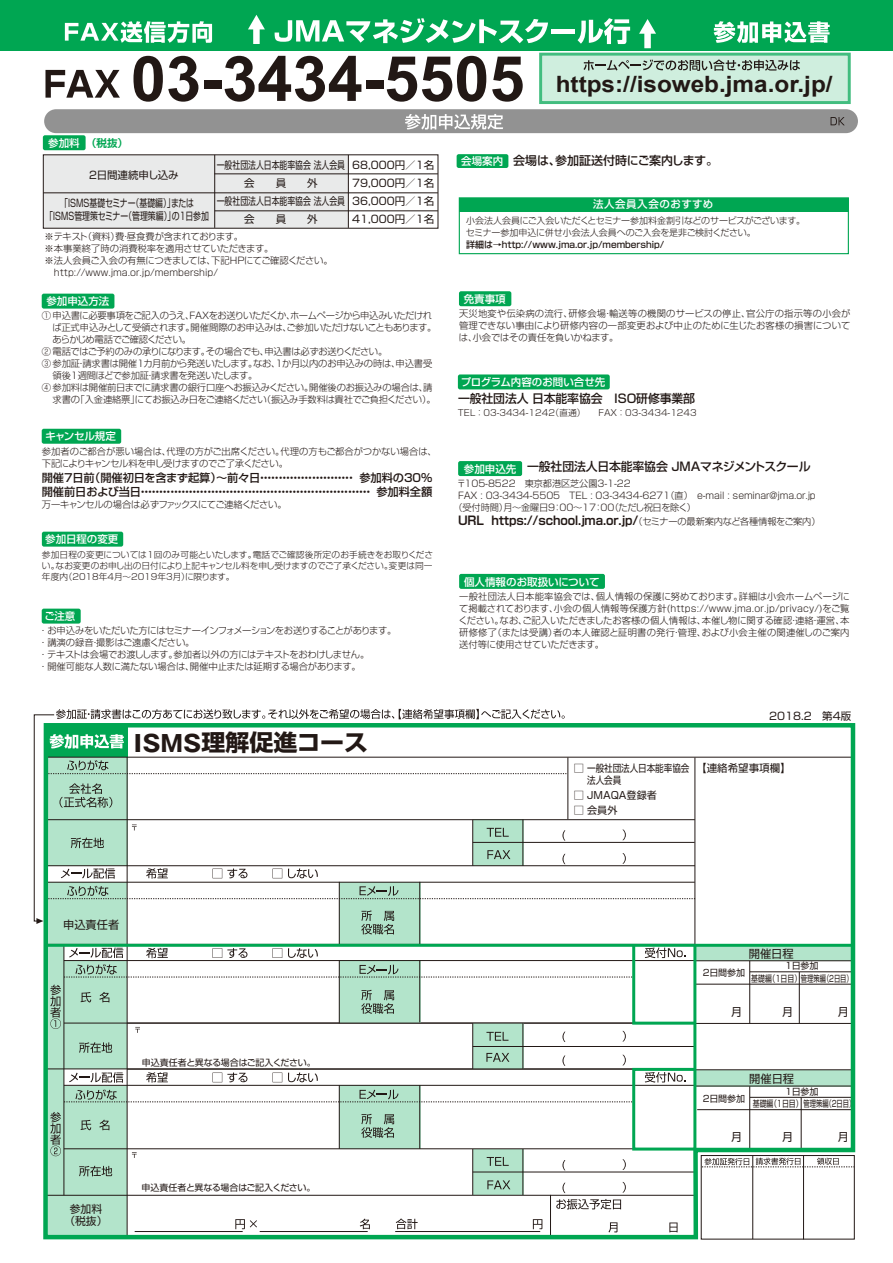
<style>
.page{position:relative;width:893px;height:1263px;background:#fff}
.page>*{position:absolute;margin:0;border:0;box-sizing:border-box;transform-origin:0 0}
.t1{font:700 22.8px "Shin Go Pro";letter-spacing:-.005em;color:#221815;scale:1.05 1}
.t2{font:700 22.5px "Arial";color:#221815;scale:1.08 1}
.t3{font:500 12px "Shin Go Pro";letter-spacing:-.01em;color:#221815}
.t4{font:700 12px "Shin Go Pro De";letter-spacing:-.01em;color:#221815}
.t5{font:500 11.25px/14.2px "Shin Go Pro";letter-spacing:-.005em;color:#221815}
.t6{font:11.25px "Shin Go Pro";color:#221815}
.t7{font:10.95px "Shin Go Pro";color:#221815}
.t8{font:10.8px/12px "Shin Go Pro";color:#221815;text-align:center}
.t9{font:10.5px/18px "Shin Go Pro";color:#221815;text-align:center;scale:.75 1}
.t10{font:10.5px/18px "Shin Go Pro";color:#221815;text-align:justify}
.t11{font:500 10.5px "Shin Go Pro";color:#fff}
.t12{font:500 10.5px "Shin Go Pro";letter-spacing:.05em;color:#fff}
.t13{font:500 10.5px "Shin Go Pro";letter-spacing:-.025em;color:#fff}
.t14{font:700 10.5px "Shin Go Pro De";color:#00a652}
.t15{font:10.05px/12.1px "Shin Go Pro";letter-spacing:-.005em;color:#221815}
.t16{font:300 9.3px/12px "Shin Go Pro";letter-spacing:-.02em;color:#221815}
.t17{font:300 9.3px/12px "Shin Go Pro";color:#221815}
.t18{font:300 9.3px "Shin Go Pro";letter-spacing:-.045em;color:#221815}
.t19{font:300 9.3px "Shin Go Pro";letter-spacing:-.055em;color:#221815}
.t20{font:300 9.3px "Shin Go Pro";letter-spacing:-.075em;color:#221815}
.t21{font:300 9px/12px "Shin Go Pro";letter-spacing:-.025em;color:#221815}
.t22{font:9px "Shin Go Pro";letter-spacing:-.035em;color:#221815}
.t23{font:9px "Shin Go Pro";letter-spacing:-.015em;color:#221815;scale:.77 1}
.t24{font:9px "Shin Go Pro";letter-spacing:-.015em;color:#221815}
.t25{font:300 8.7px/11.2px "Shin Go Pro";color:#221815;text-align:justify}
.s1{font-family:"Gothic MB101 Pro"}
.s2{font-weight:500}
.s3{font-family:"Shin Go Pro";font-weight:300;font-size:9.3px}
</style>
<div class="page">
<div style="left:44px;top:109px;width:814px;height:24px;background:#929292;border-radius:12px"></div>
<div style="left:0;top:0;width:893px;height:51px;background:#00a652"></div>
<svg style="left:275px;top:18px;width:273px;height:25px"></svg>
<div style="left:551px;top:29px;width:24px;height:5px;background:#fff"></div>
<svg style="left:577px;top:18px;width:53px;height:26px"></svg>
<svg style="left:405px;top:114px;width:98px;height:16px"></svg>
<svg style="left:133px;top:56px;width:65px;height:46px"></svg>
<div style="left:205px;top:80px;width:17px;height:9px;background:#221815"></div>
<svg style="left:225px;top:56px;width:136px;height:46px"></svg>
<div style="left:366px;top:80px;width:17px;height:9px;background:#221815"></div>
<svg style="left:387px;top:56px;width:99px;height:46px"></svg>
<svg style="left:492px;top:57px;width:31px;height:45px"></svg>
<svg style="left:45px;top:70px;width:75px;height:28px"></svg>
<div style="left:539px;top:53px;width:312px;height:51px;background:#cfeede;border:3px solid #42bd7f"></div>
<svg style="left:583px;top:60px;width:217px;height:11px"></svg>
<svg style="left:248px;top:15px;width:17px;height:29px"></svg>
<svg style="left:639px;top:19px;width:17px;height:29px"></svg>
<svg style="left:65px;top:21px;width:147px;height:22px"></svg>
<svg style="left:714px;top:21px;width:116px;height:22px"></svg>
<svg style="left:830px;top:117px;width:15px;height:8px"></svg>
<svg style="left:33px;top:709px;width:532px;height:215px"></svg>
<svg style="left:41px;top:721px;width:815px;height:519px"></svg>
<div style="left:43px;top:135px;width:43px;height:15px;background:#00a652;border-radius:2px"></div>
<div style="left:44px;top:155px;width:304px;height:73px;background:#e9eaea"></div>
<hr style="left:43px;top:193px;width:395px;height:1px;background:#221815">
<hr style="left:214px;top:174px;width:224px;height:1px;background:#221815">
<hr style="left:348px;top:155px;width:1px;height:73px;background:#221815">
<hr style="left:46px;top:944px;width:806px;height:3px;background:#00a652">
<hr style="left:215px;top:211px;width:223px;height:1px;background:#221815">
<svg style="left:215px;top:155px;width:1px;height:73px"></svg>
<hr style="left:214px;top:155px;width:1px;height:73px;background:#221815">
<div style="left:42px;top:609px;width:39px;height:15px;background:#00a652;border-radius:2px"></div>
<div style="left:42px;top:532px;width:81px;height:15px;background:#00a652;border-radius:2px"></div>
<div style="left:42px;top:294px;width:72px;height:15px;background:#00a652;border-radius:2px"></div>
<div style="left:42px;top:429px;width:79px;height:15px;background:#00a652;border-radius:2px"></div>
<div style="left:458px;top:374px;width:152px;height:15px;background:#00a652;border-radius:2px"></div>
<div style="left:459px;top:574px;width:146px;height:15px;background:#00a652;border-radius:2px"></div>
<div style="left:459px;top:197px;width:390px;height:57px;border:1px solid #00a652"></div>
<div style="left:459px;top:198px;width:389px;height:13px;background:#00a652"></div>
<div style="left:457px;top:154px;width:51px;height:14px;background:#00a652;border-radius:2px"></div>
<div style="left:459px;top:291px;width:52px;height:15px;background:#00a652;border-radius:2px"></div>
<div style="left:458px;top:461px;width:64px;height:15px;background:#00a652;border-radius:2px"></div>
<p class="t11" style="left:48px;top:134px;width:33px">参加料</p>
<p class="t14" style="left:86px;top:134px;width:43px">（税抜）</p>
<p class="t10" style="left:88px;top:165px;width:93px">２日間連続申し込み</p>
<p class="t9" style="left:45px;top:195px;width:220px;line-height:13.5px">「ISMS基礎セミナー（基礎編）」または<br>「ＩＳＭＳ管理策セミナー（管理策編）」の１日参加</p>
<p class="t9" style="left:217px;top:155px;width:173px">一般社団法人日本能率協会 法人会員会　　員　　外<br>一般社団法人日本能率協会 法人会員会　　員　　外</p>
<p class="t10" style="left:352px;top:155px;width:84px">68,000円／1名79,000円／1名36,000円／1名41,000円／1名</p>
<p class="t17" style="left:45px;top:230px;width:290px">※テキスト（資料）費・昼食費が含まれております。<br>※本事業終了時の消費税率を適用させていただきます。<br>※法人会員ご入会の有無につきましては、下記HPにてご確認ください。　http://www.jma.or.jp/membership/</p>
<p class="t11" style="left:46px;top:293px;width:64px">参加申込方法</p>
<p class="t18" style="left:42px;top:308px;width:392px">① 申込書に必要事項をご記入のうえ、FAXをお送りいただくか、ホームページから申込みいただけれ</p>
<p class="t16" style="left:52px;top:321px;width:386px">ば正式申込みとして受領されます。開催間際のお申込みは、ご参加いただけないこともあります。</p>
<p class="t20" style="left:53px;top:332px;width:140px">あらかじめ電話でご確認ください。</p>
<p class="t16" style="left:42px;top:345px;width:347px">② 電話ではご予約のみの承りになります。その場合でも、申込書は必ずお送りください。</p>
<p class="t16" style="left:42px;top:357px;width:392px">③ 参加証・請求書は開催1カ月前から発送いたします。なお、１か月以内のお申込みの時は、申込書受</p>
<p class="t16" style="left:53px;top:369px;width:206px">領後1週間ほどで参加証・請求書を発送いたします。</p>
<p class="t16" style="left:42px;top:381px;width:392px">④ 参加料は開催前日までに請求書の銀行口座へお振込みください。開催後のお振込みの場合は、請</p>
<p class="t16" style="left:53px;top:393px;width:385px">求書の「入金連絡票」にてお振込み日をご連絡ください（振込み手数料は貴社でご負担ください）。</p>
<p class="t13" style="left:46px;top:428px;width:72px">キャンセル規定</p>
<p class="t16" style="left:42px;top:444px;width:397px">参加者のご都合が悪い場合は、代理の方がご出席ください。代理の方もご都合がつかない場合は、下記によりキャンセル料を申し受けますのでご了承ください。</p>
<p class="t19" style="left:42px;top:497px;width:247px">万一キャンセルの場合は必ずファックスにてご連絡ください。</p>
<p class="t5" style="left:42px;top:469px;width:392px">開催7 日前（開催初日を含まず起算）～前々日・・・・・・・・・・・・・・・・・・・・・・・・・ 参加料の30％開催前日および当日・・・・・・・・・・・・・・・・・・・・・・・・・・・・・・・・・・・・・・・・・・・・・・・・・・・・・・・・・・・・・・ 参加料全額</p>
<p class="t11" style="left:45px;top:530px;width:75px">参加日程の変更</p>
<p class="t25" style="left:42px;top:547px;width:393px">参加日程の変更については1回のみ可能といたします。電話でご確認後所定のお手続きをお取りください。なお変更のお申し出の日付により上記キャンセル料を申し受けますのでご了承ください。変更は同一年度内（2018年4月～2019年3月）に限ります。</p>
<p class="t11" style="left:45px;top:608px;width:32px">ご注意</p>
<p class="t16" style="left:38px;top:624px;width:360px">・お申込みをいただいた方にはセミナーインフォメーションをお送りすることがあります。・講演の録音・撮影はご遠慮ください。<br>・テキストは会場でお渡しします。参加者以外の方にはテキストをおわけしません。<br>・開催可能な人数に満たない場合は、開催中止または延期する場合があります。</p>
<p class="t1" style="left:134px;top:724px;width:225px"><span class="s1">ISMS</span>理解促進コース</p>
<p class="t2" style="left:556px;top:69px;width:258px">https://isoweb.jma.or.jp/</p>
<p class="t11" style="left:461px;top:153px;width:43px">会場案内</p>
<p class="t3" style="left:513px;top:150px;width:206px">会場は、参加証送付時にご案内します。</p>
<p class="t12" style="left:593px;top:195px;width:122px">法人会員入会のおすすめ</p>
<p class="t21" style="left:466px;top:213px;width:341px">小会法人会員にご入会いただくとセミナー参加料金割引などのサービスがございます。セミナー参加申込に併せ小会法人会員へのご入会を是非ご検討ください。<br><span class="s2">詳細は→http://www.jma.or.jp/membership/</span></p>
<p class="t11" style="left:464px;top:290px;width:43px">免責事項</p>
<p class="t16" style="left:459px;top:306px;width:393px;text-align:justify">天災地変や伝染病の流行、研修会場・輸送等の機関のサービスの停止、官公庁の指示等の小会が管理できない事由により研修内容の一部変更および中止のために生じたお客様の損害については、小会ではその責任を負いかねます。</p>
<p class="t11" style="left:461px;top:373px;width:146px">プログラム内容のお問い合せ先</p>
<p class="t3" style="left:458px;top:389px;width:239px">一般社団法人 日本能率協会　ISO研修事業部</p>
<p class="t25" style="left:457px;top:406px;width:242px">ＴＥＬ ：03-3434-1242（直通）　　FAX ：03-3434-1243</p>
<p class="t3" style="left:527px;top:457px;width:285px">一般社団法人日本能率協会 JMAマネジメントスクール</p>
<p class="t11" style="left:464px;top:460px;width:54px">参加申込先</p>
<p class="t16" style="left:457px;top:477px;width:176px">〒105-8522　東京都港区芝公園3-1-22</p>
<p class="t16" style="left:458px;top:489px;width:359px">FAX : 03-3434-5505　TEL : 03-3434-6271（直） e-mail : seminar@jma.or.jp</p>
<p class="t16" style="left:453px;top:501px;width:244px">（受付時間）月～金曜日9：00～17：00（ただし祝日を除く）</p>
<p class="t4" style="left:458px;top:510px;width:364px">URL https://school.jma.or.jp/<span class="s3">（セミナーの最新案内など各種情報をご案内）</span></p>
<p class="t11" style="left:464px;top:573px;width:137px">個人情報のお取扱いについて</p>
<p class="t16" style="left:458px;top:590px;width:393px;text-align:justify">一般社団法人日本能率協会では、個人情報の保護に努めております。詳細は小会ホームページにて掲載されております、小会の個人情報等保護方針(https://www.jma.or.jp/privacy/)をご覧ください。なお、ご記入いただきましたお客様の個人情報は、本催し物に関する確認・連絡・運営、本研修修了（または受講）者の本人確認と証明書の発行・管理、および小会主催の関連催しのご案内送付等に使用させていただきます。</p>
<p class="t10" style="left:769px;top:705px;width:84px">2018.2　第4版</p>
<p class="t15" style="left:574px;top:761px;width:117px">□ 一般社団法人日本能率協会　 法人会員</p>
<p class="t15" style="left:574px;top:803px;width:45px">□ 会員外</p>
<p class="t15" style="left:574px;top:788px;width:85px">□ JMAQA登録者</p>
<p class="t10" style="left:696px;top:757px;width:96px">【連絡希望事項欄】</p>
<p class="t6" style="left:63px;top:916px;width:58px">申込責任者</p>
<p class="t22" style="left:142px;top:1055px;width:176px">申込責任者と異なる場合はご記入ください。</p>
<p class="t8" style="left:64px;top:1201px;width:45px">参加料（税抜）</p>
<p class="t22" style="left:141px;top:1181px;width:176px">申込責任者と異なる場合はご記入ください。</p>
<p class="t6" style="left:749px;top:944px;width:46px">開催日程</p>
<p class="t24" style="left:785px;top:958px;width:35px">1日参加</p>
<p class="t24" style="left:703px;top:965px;width:44px">2日間参加</p>
<p class="t7" style="left:731px;top:1003px;width:13px">月</p>
<p class="t7" style="left:782px;top:1003px;width:13px">月</p>
<p class="t7" style="left:838px;top:1003px;width:13px">月</p>
<p class="t23" style="left:751px;top:971px;width:133px">基礎編（1日目）管理策編（2日目）</p>
<p class="t6" style="left:749px;top:1069px;width:46px">開催日程</p>
<p class="t24" style="left:785px;top:1084px;width:35px">1日参加</p>
<p class="t24" style="left:703px;top:1091px;width:44px">2日間参加</p>
<p class="t7" style="left:731px;top:1128px;width:13px">月</p>
<p class="t7" style="left:782px;top:1128px;width:13px">月</p>
<p class="t7" style="left:838px;top:1128px;width:13px">月</p>
<p class="t23" style="left:753px;top:1096px;width:135px">基礎編（1日目）管理策編（2日目）</p>
</div>
